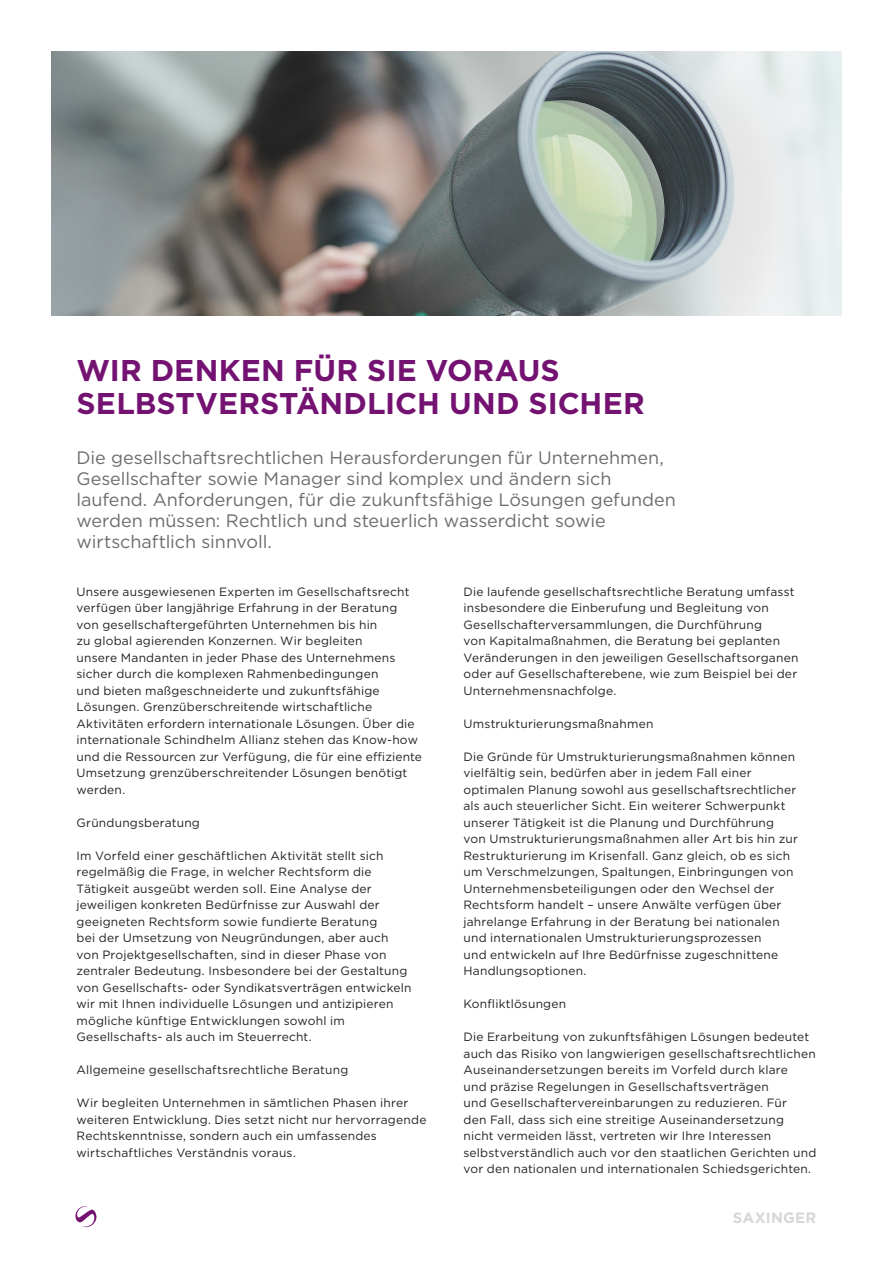
<style>
.page{position:relative;width:893px;height:1263px;background:#fff}
.page>*{position:absolute;margin:0;border:0;box-sizing:border-box;transform-origin:0 0}
._2022_Überschrift{font:700 30px/33px "Gotham";color:#741272}
._2022_Subtitle{font:18px/21px "Gotham";letter-spacing:-.005em;color:#6c6d70}
.t1{font:700 15px "Gotham";letter-spacing:.015em;color:#d6d7d9}
._2022_ContentText{font:12px/16.5px "Gotham";letter-spacing:.015em;color:#231f20}
</style>
<div class="page">
<svg style="left:75px;top:1206px;width:22px;height:21px"></svg>
<img style="left:51px;top:51px;width:791px;height:264px">
<p class="_2022_Überschrift" style="left:77px;top:354px;width:570px">WIR DENKEN FÜR SIE VORAUS<br>SELBSTVERSTÄNDLICH UND SICHER</p>
<p class="_2022_Subtitle" style="left:77px;top:446px;width:601px">Die gesellschaftsrechtlichen Herausforderungen für Unternehmen, Gesellschafter sowie Manager sind komplex und ändern sich laufend. Anforderungen, für die zukunftsfähige Lösungen gefunden werden müssen: Rechtlich und steuerlich wasserdicht sowie wirtschaftlich sinnvoll.</p>
<p class="_2022_ContentText" style="left:77px;top:583px;width:347px">Unsere ausgewiesenen Experten im Gesellschaftsrecht verfügen über langjährige Erfahrung in der Beratung von gesellschaftergeführten Unternehmen bis hin<br>zu global agierenden Konzernen. Wir begleiten<br>unsere Mandanten in jeder Phase des Unternehmens sicher durch die komplexen Rahmenbedingungen<br>und bieten maßgeschneiderte und zukunftsfähige Lösungen. Grenzüberschreitende wirtschaftliche Aktivitäten erfordern internationale Lösungen. Über die internationale Schindhelm Allianz stehen das Know-how und die Ressourcen zur Verfügung, die für eine effiziente Umsetzung grenzüberschreitender Lösungen benötigt werden.</p>
<p class="_2022_ContentText" style="left:77px;top:814px;width:125px">Gründungsberatung</p>
<p class="_2022_ContentText" style="left:77px;top:847px;width:336px">Im Vorfeld einer geschäftlichen Aktivität stellt sich regelmäßig die Frage, in welcher Rechtsform die Tätigkeit ausgeübt werden soll. Eine Analyse der jeweiligen konkreten Bedürfnisse zur Auswahl der geeigneten Rechtsform sowie fundierte Beratung<br>bei der Umsetzung von Neugründungen, aber auch von Projektgesellschaften, sind in dieser Phase von zentraler Bedeutung. Insbesondere bei der Gestaltung von Gesellschafts- oder Syndikatsverträgen entwickeln wir mit Ihnen individuelle Lösungen und antizipieren mögliche künftige Entwicklungen sowohl im Gesellschafts- als auch im Steuerrecht.</p>
<p class="_2022_ContentText" style="left:77px;top:1061px;width:273px">Allgemeine gesellschaftsrechtliche Beratung</p>
<p class="_2022_ContentText" style="left:77px;top:1094px;width:351px">Wir begleiten Unternehmen in sämtlichen Phasen ihrer weiteren Entwicklung. Dies setzt nicht nur hervorragende Rechtskenntnisse, sondern auch ein umfassendes wirtschaftliches Verständnis voraus.</p>
<p class="_2022_ContentText" style="left:463px;top:583px;width:336px">Die laufende gesellschaftsrechtliche Beratung umfasst insbesondere die Einberufung und Begleitung von Gesellschafterversammlungen, die Durchführung<br>von Kapitalmaßnahmen, die Beratung bei geplanten Veränderungen in den jeweiligen Gesellschaftsorganen oder auf Gesellschafterebene, wie zum Beispiel bei der Unternehmensnachfolge.</p>
<p class="_2022_ContentText" style="left:463px;top:715px;width:191px">Umstrukturierungsmaßnahmen</p>
<p class="_2022_ContentText" style="left:463px;top:748px;width:336px">Die Gründe für Umstrukturierungsmaßnahmen können vielfältig sein, bedürfen aber in jedem Fall einer optimalen Planung sowohl aus gesellschaftsrechtlicher als auch steuerlicher Sicht. Ein weiterer Schwerpunkt unserer Tätigkeit ist die Planung und Durchführung von Umstrukturierungsmaßnahmen aller Art bis hin zur Restrukturierung im Krisenfall. Ganz gleich, ob es sich um Verschmelzungen, Spaltungen, Einbringungen von Unternehmensbeteiligungen oder den Wechsel der Rechtsform handelt – unsere Anwälte verfügen über jahrelange Erfahrung in der Beratung bei nationalen und internationalen Umstrukturierungsprozessen<br>und entwickeln auf Ihre Bedürfnisse zugeschnittene Handlungsoptionen.</p>
<p class="_2022_ContentText" style="left:463px;top:995px;width:104px">Konfliktlösungen</p>
<p class="_2022_ContentText" style="left:463px;top:1028px;width:354px">Die Erarbeitung von zukunftsfähigen Lösungen bedeutet auch das Risiko von langwierigen gesellschaftsrechtlichen Auseinandersetzungen bereits im Vorfeld durch klare<br>und präzise Regelungen in Gesellschaftsverträgen<br>und Gesellschaftervereinbarungen zu reduzieren. Für<br>den Fall, dass sich eine streitige Auseinandersetzung nicht vermeiden lässt, vertreten wir Ihre Interessen selbstverständlich auch vor den staatlichen Gerichten und vor den nationalen und internationalen Schiedsgerichten.</p>
<p class="t1" style="left:733px;top:1207px;width:85px">SAXINGER</p>
</div>
